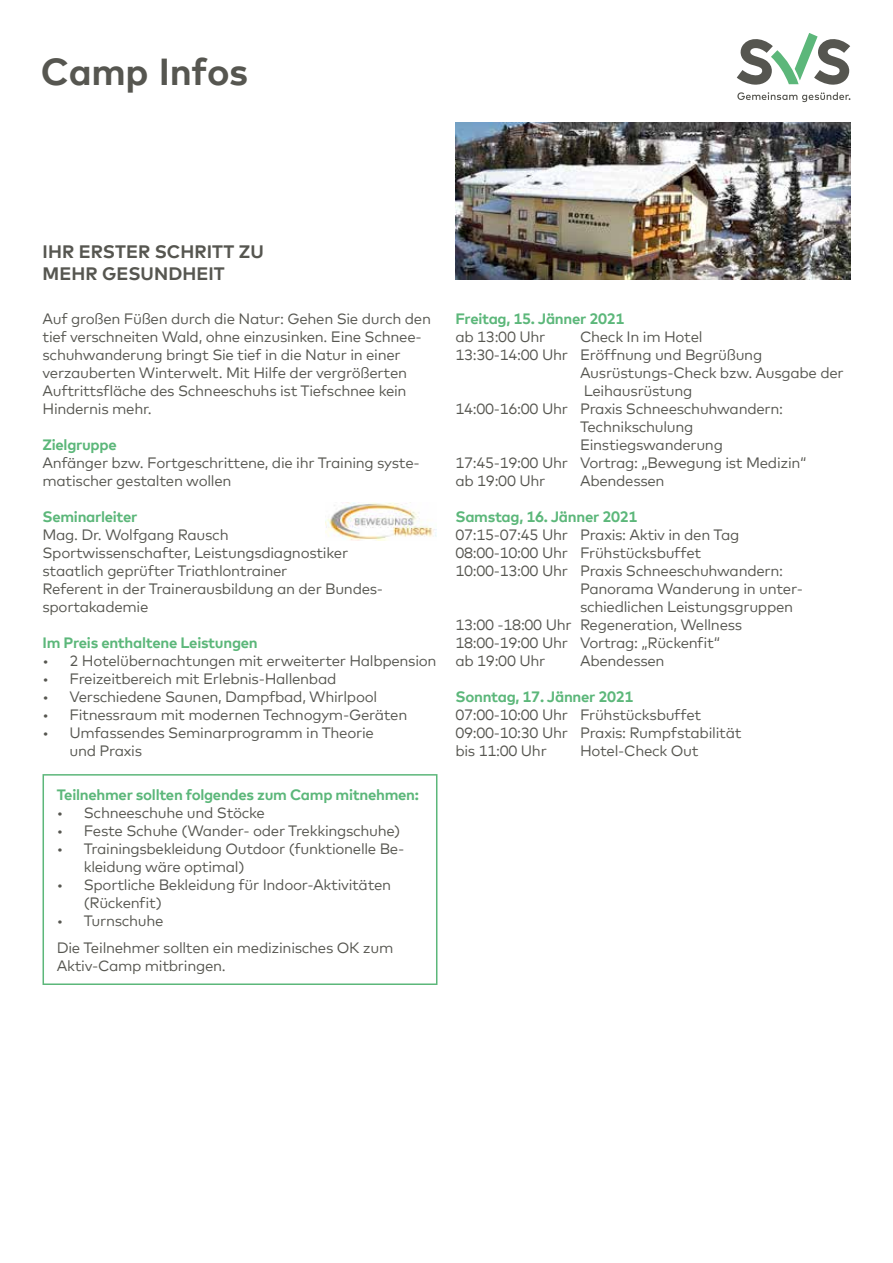
<style>
.page{position:relative;width:893px;height:1263px;background:#fff}
.page>*{position:absolute;margin:0;border:0;box-sizing:border-box;transform-origin:0 0}
.t1{font:700 37.5px "Mark Offc Pro";letter-spacing:-.01em;color:#565650}
.t2{font:700 18px/21.6px "Mark Offc Pro";letter-spacing:.005em;color:#565650}
.t3{font:15px/18px "Mark Offc Pro";letter-spacing:-.02em;color:#565650}
.t4{font:700 15px "Mark Offc Pro";letter-spacing:-.02em;color:#5cb77a}
</style>
<div class="page">
<svg style="left:737px;top:33px;width:113px;height:52px"></svg>
<svg style="left:737px;top:92px;width:113px;height:10px"></svg>
<div style="left:43px;top:774px;width:394px;height:211px;border:2px solid #5cb77a"></div>
<img style="left:455px;top:122px;width:395px;height:158px">
<img style="left:325px;top:502px;width:112px;height:38px">
<h1 class="t1" style="left:41px;top:43px;width:209px">Camp Infos</h1>
<p class="t2" style="left:43px;top:239px;width:223px">IHR ERSTER SCHRITT ZU<br>MEHR GESUNDHEIT</p>
<p class="t3" style="left:43px;top:309px;width:390px">Auf großen Füßen durch die Natur: Gehen Sie durch den tief verschneiten Wald, ohne einzusinken. Eine Schnee&shy;schuhwanderung bringt Sie tief in die Natur in einer verzauberten Winterwelt. Mit Hilfe der vergrößerten Auftrittsfläche des Schneeschuhs ist Tiefschnee kein Hindernis mehr.</p>
<p class="t4" style="left:43px;top:433px;width:76px">Zielgruppe</p>
<p class="t3" style="left:43px;top:453px;width:379px">Anfänger bzw. Fortgeschrittene, die ihr Training syste&shy;matischer gestalten wollen</p>
<p class="t4" style="left:43px;top:505px;width:97px">Seminarleiter</p>
<p class="t3" style="left:43px;top:525px;width:342px">Mag. Dr. Wolfgang Rausch<br>Sportwissenschafter, Leistungsdiagnostiker staatlich geprüfter Triathlontrainer<br>Referent in der Trainerausbildung an der Bundes&shy;sportakademie</p>
<p class="t4" style="left:43px;top:631px;width:217px">Im Preis enthaltene Leistungen</p>
<p class="t3" style="left:43px;top:651px;width:396px">• 2 Hotelübernachtungen mit erweiterter Halbpension</p>
<p class="t3" style="left:43px;top:669px;width:295px">• Freizeitbereich mit Erlebnis-Hallenbad</p>
<p class="t3" style="left:43px;top:687px;width:336px">• Verschiedene Saunen, Dampfbad, Whirlpool</p>
<p class="t3" style="left:43px;top:705px;width:366px">• Fitnessraum mit modernen Technogym-Geräten</p>
<p class="t3" style="left:70px;top:723px;width:306px;text-indent:-27px">• Umfassendes Seminarprogramm in Theorie und Praxis</p>
<p class="t4" style="left:57px;top:783px;width:364px">Teilnehmer sollten folgendes zum Camp mitnehmen:</p>
<p class="t3" style="left:57px;top:803px;width:210px">• Schneeschuhe und Stöcke</p>
<p class="t3" style="left:57px;top:821px;width:345px">• Feste Schuhe (Wander- oder Trekkingschuhe)</p>
<p class="t3" style="left:84px;top:839px;width:322px;text-indent:-27px">• Trainingsbekleidung Outdoor (funktionelle Be&shy;kleidung wäre optimal)</p>
<p class="t3" style="left:84px;top:875px;width:309px;text-indent:-27px">• Sportliche Bekleidung für Indoor-Aktivitäten (Rückenfit)</p>
<p class="t3" style="left:57px;top:906px;width:338px;line-height:26.5px">• Turnschuhe<br>Die Teilnehmer sollten ein medizinisches OK zum</p>
<p class="t3" style="left:57px;top:955px;width:170px">Aktiv-Camp mitbringen.</p>
<p class="t4" style="left:455px;top:307px;width:171px">Freitag, 15. Jänner 2021</p>
<p class="t3" style="left:455px;top:327px;width:91px">ab 13:00 Uhr</p>
<p class="t3" style="left:580px;top:327px;width:124px">Check In im Hotel</p>
<p class="t3" style="left:455px;top:345px;width:308px">13:30-14:00 Uhr Eröffnung und Begrüßung</p>
<p class="t3" style="left:580px;top:363px;width:265px">Ausrüstungs-Check bzw. Ausgabe der</p>
<p class="t3" style="left:584px;top:381px;width:110px">Leihausrüstung</p>
<p class="t3" style="left:455px;top:399px;width:329px">14:00-16:00 Uhr Praxis Schneeschuhwandern:</p>
<p class="t3" style="left:580px;top:417px;width:115px">Technikschulung</p>
<p class="t3" style="left:580px;top:435px;width:144px">Einstiegswanderung</p>
<p class="t3" style="left:455px;top:453px;width:352px">17:45-19:00 Uhr Vortrag: „Bewegung ist Medizin“</p>
<p class="t3" style="left:455px;top:471px;width:91px">ab 19:00 Uhr</p>
<p class="t3" style="left:580px;top:471px;width:86px">Abendessen</p>
<p class="t4" style="left:455px;top:505px;width:183px">Samstag, 16. Jänner 2021</p>
<p class="t3" style="left:455px;top:525px;width:285px">07:15-07:45 Uhr Praxis: Aktiv in den Tag</p>
<p class="t3" style="left:455px;top:543px;width:247px">08:00-10:00 Uhr Frühstücksbuffet</p>
<p class="t3" style="left:455px;top:561px;width:329px">10:00-13:00 Uhr Praxis Schneeschuhwandern:</p>
<p class="t3" style="left:580px;top:579px;width:225px">Panorama Wanderung in unter-</p>
<p class="t3" style="left:580px;top:597px;width:215px">schiedlichen Leistungsgruppen</p>
<p class="t3" style="left:455px;top:615px;width:288px">13:00 -18:00 Uhr Regeneration, Wellness</p>
<p class="t3" style="left:455px;top:633px;width:266px">18:00-19:00 Uhr Vortrag: „Rückenfit“</p>
<p class="t3" style="left:455px;top:651px;width:91px">ab 19:00 Uhr</p>
<p class="t3" style="left:580px;top:651px;width:86px">Abendessen</p>
<p class="t4" style="left:455px;top:685px;width:180px">Sonntag, 17. Jänner 2021</p>
<p class="t3" style="left:455px;top:705px;width:288px">07:00-10:00 Uhr Frühstücksbuffet<br>09:00-10:30 Uhr Praxis: Rumpfstabilität bis 11:00 Uhr</p>
<p class="t3" style="left:580px;top:741px;width:120px">Hotel-Check Out</p>
</div>
